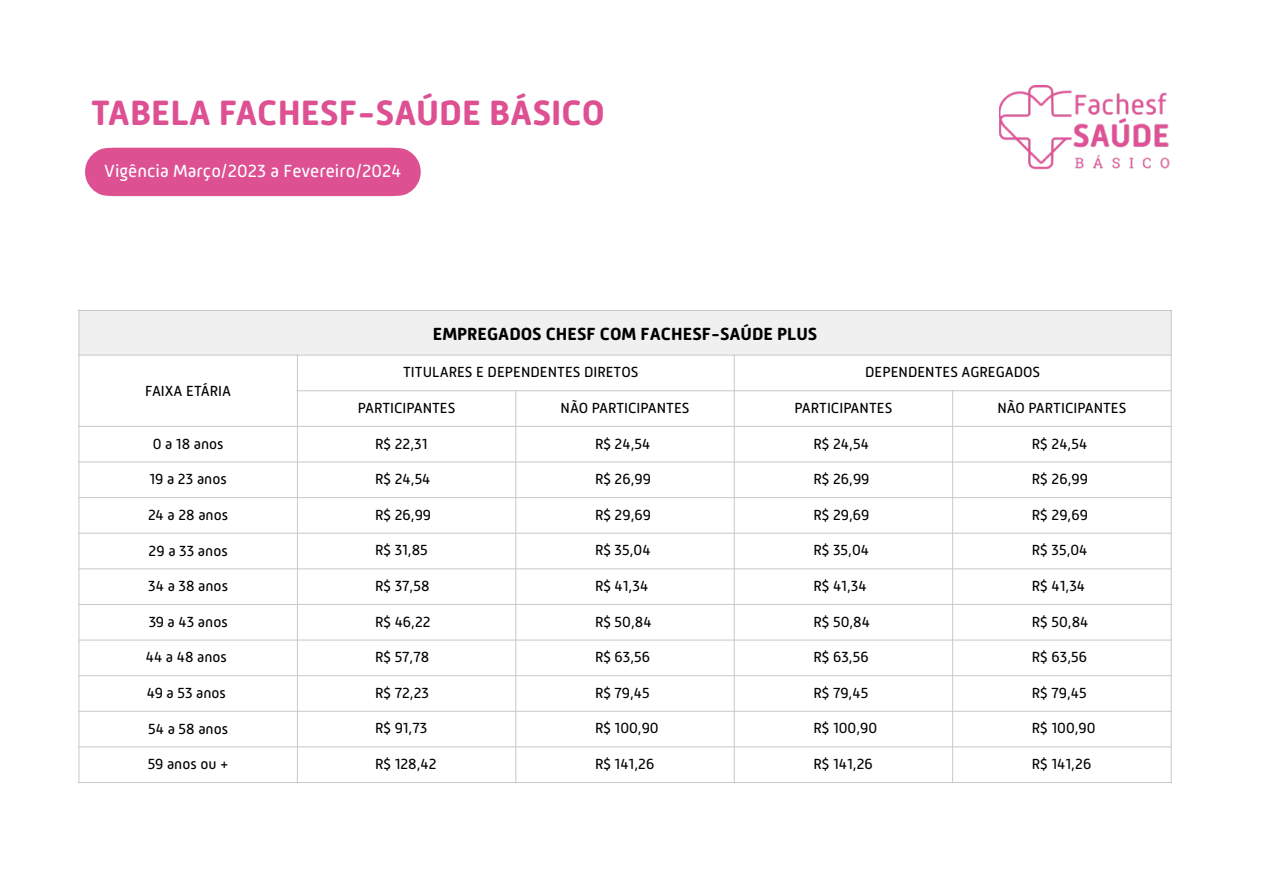
<style>
.page{position:relative;width:1263px;height:893px;background:#fff}
.page>*{position:absolute;margin:0;border:0;box-sizing:border-box;transform-origin:0 0}
.t1{font:700 36px "Mic 32 New Rounded";color:#dd5092}
.t2{font:700 18px "Mic 32 New Rounded";color:#000}
.t3{font:18px "Mic 32 New Rounded";color:#fff}
.t4{font:15px "Mic 32 New Rounded";color:#000}
</style>
<div class="page">
<img style="left:1000px;top:85px;width:170px;height:85px">
<div style="left:85px;top:148px;width:336px;height:48px;background:#dd5092"></div>
<div style="left:79px;top:310px;width:1092px;height:45px;background:#f0f0f0"></div>
<hr style="left:297px;top:354px;width:1px;height:72px;background:#c8c8c8">
<hr style="left:297px;top:426px;width:1px;height:357px;background:#c8c8c8">
<hr style="left:515px;top:390px;width:1px;height:36px;background:#c8c8c8">
<hr style="left:515px;top:426px;width:1px;height:357px;background:#c8c8c8">
<hr style="left:734px;top:354px;width:1px;height:72px;background:#c8c8c8">
<hr style="left:734px;top:426px;width:1px;height:357px;background:#c8c8c8">
<hr style="left:952px;top:390px;width:1px;height:36px;background:#c8c8c8">
<hr style="left:952px;top:426px;width:1px;height:357px;background:#c8c8c8">
<hr style="left:78px;top:355px;width:1094px;height:1px;background:#c8c8c8">
<hr style="left:297px;top:390px;width:875px;height:1px;background:#c8c8c8">
<hr style="left:78px;top:426px;width:219px;height:1px;background:#c8c8c8">
<hr style="left:297px;top:426px;width:875px;height:1px;background:#c8c8c8">
<hr style="left:78px;top:461px;width:219px;height:1px;background:#c8c8c8">
<hr style="left:297px;top:461px;width:875px;height:1px;background:#c8c8c8">
<hr style="left:78px;top:497px;width:219px;height:1px;background:#c8c8c8">
<hr style="left:297px;top:497px;width:875px;height:1px;background:#c8c8c8">
<hr style="left:78px;top:533px;width:219px;height:1px;background:#c8c8c8">
<hr style="left:297px;top:533px;width:875px;height:1px;background:#c8c8c8">
<hr style="left:78px;top:568px;width:219px;height:1px;background:#c8c8c8">
<hr style="left:78px;top:604px;width:219px;height:1px;background:#c8c8c8">
<hr style="left:297px;top:568px;width:875px;height:1px;background:#c8c8c8">
<hr style="left:297px;top:604px;width:875px;height:1px;background:#c8c8c8">
<hr style="left:78px;top:639px;width:219px;height:1px;background:#c8c8c8">
<hr style="left:297px;top:639px;width:875px;height:1px;background:#c8c8c8">
<hr style="left:78px;top:675px;width:219px;height:1px;background:#c8c8c8">
<hr style="left:297px;top:675px;width:875px;height:1px;background:#c8c8c8">
<hr style="left:78px;top:711px;width:219px;height:1px;background:#c8c8c8">
<hr style="left:297px;top:711px;width:875px;height:1px;background:#c8c8c8">
<hr style="left:78px;top:746px;width:219px;height:1px;background:#c8c8c8">
<hr style="left:297px;top:746px;width:875px;height:1px;background:#c8c8c8">
<hr style="left:79px;top:310px;width:1px;height:473px;background:#c8c8c8">
<hr style="left:1171px;top:310px;width:1px;height:116px;background:#c8c8c8">
<hr style="left:1171px;top:426px;width:1px;height:357px;background:#c8c8c8">
<hr style="left:78px;top:310px;width:1094px;height:1px;background:#c8c8c8">
<hr style="left:78px;top:782px;width:219px;height:1px;background:#c8c8c8">
<hr style="left:297px;top:782px;width:875px;height:1px;background:#c8c8c8">
<h1 class="t1" style="left:91px;top:92px;width:516px">TABELA FACHESF-SAÚDE BÁSICO</h1>
<p class="t3" style="left:104px;top:161px;width:299px">Vigência Março/2023 a Fevereiro/2024</p>
<p class="t4" style="left:145px;top:382px;width:87px">FAIXA ETÁRIA</p>
<p class="t4" style="left:153px;top:435px;width:72px">0 a 18 anos</p>
<p class="t4" style="left:150px;top:470px;width:79px">19 a 23 anos</p>
<p class="t4" style="left:148px;top:506px;width:81px">24 a 28 anos</p>
<p class="t4" style="left:149px;top:542px;width:81px">29 a 33 anos</p>
<p class="t4" style="left:148px;top:577px;width:81px">34 a 38 anos</p>
<p class="t4" style="left:149px;top:613px;width:81px">39 a 43 anos</p>
<p class="t4" style="left:146px;top:648px;width:83px">44 a 48 anos</p>
<p class="t4" style="left:147px;top:684px;width:81px">49 a 53 anos</p>
<p class="t4" style="left:148px;top:720px;width:81px">54 a 58 anos</p>
<p class="t4" style="left:148px;top:755px;width:82px">59 anos ou +</p>
<p class="t2" style="left:433px;top:323px;width:386px">EMPREGADOS CHESF COM FACHESF-SAÚDE PLUS</p>
<p class="t4" style="left:403px;top:364px;width:237px">TITULARES E DEPENDENTES DIRETOS</p>
<p class="t4" style="left:865px;top:364px;width:177px">DEPENDENTES AGREGADOS</p>
<p class="t4" style="left:358px;top:399px;width:99px">PARTICIPANTES</p>
<p class="t4" style="left:561px;top:399px;width:130px">NÃO PARTICIPANTES</p>
<p class="t4" style="left:795px;top:399px;width:99px">PARTICIPANTES</p>
<p class="t4" style="left:997px;top:399px;width:130px">NÃO PARTICIPANTES</p>
<p class="t4" style="left:375px;top:435px;width:54px">R$ 22,31</p>
<p class="t4" style="left:375px;top:470px;width:57px">R$ 24,54</p>
<p class="t4" style="left:375px;top:506px;width:57px">R$ 26,99</p>
<p class="t4" style="left:375px;top:541px;width:54px">R$ 31,85</p>
<p class="t4" style="left:375px;top:577px;width:56px">R$ 37,58</p>
<p class="t4" style="left:375px;top:613px;width:57px">R$ 46,22</p>
<p class="t4" style="left:375px;top:648px;width:56px">R$ 57,78</p>
<p class="t4" style="left:375px;top:684px;width:56px">R$ 72,23</p>
<p class="t4" style="left:375px;top:719px;width:54px">R$ 91,73</p>
<p class="t4" style="left:375px;top:755px;width:63px">R$ 128,42</p>
<p class="t4" style="left:595px;top:435px;width:57px">R$ 24,54</p>
<p class="t4" style="left:595px;top:470px;width:57px">R$ 26,99</p>
<p class="t4" style="left:595px;top:506px;width:57px">R$ 29,69</p>
<p class="t4" style="left:595px;top:541px;width:57px">R$ 35,04</p>
<p class="t4" style="left:595px;top:577px;width:55px">R$ 41,34</p>
<p class="t4" style="left:595px;top:613px;width:58px">R$ 50,84</p>
<p class="t4" style="left:595px;top:648px;width:57px">R$ 63,56</p>
<p class="t4" style="left:595px;top:684px;width:56px">R$ 79,45</p>
<p class="t4" style="left:595px;top:719px;width:65px">R$ 100,90</p>
<p class="t4" style="left:595px;top:755px;width:61px">R$ 141,26</p>
<p class="t4" style="left:814px;top:435px;width:57px">R$ 24,54</p>
<p class="t4" style="left:814px;top:470px;width:57px">R$ 26,99</p>
<p class="t4" style="left:814px;top:506px;width:57px">R$ 29,69</p>
<p class="t4" style="left:814px;top:541px;width:57px">R$ 35,04</p>
<p class="t4" style="left:814px;top:577px;width:55px">R$ 41,34</p>
<p class="t4" style="left:814px;top:613px;width:58px">R$ 50,84</p>
<p class="t4" style="left:814px;top:648px;width:57px">R$ 63,56</p>
<p class="t4" style="left:814px;top:684px;width:56px">R$ 79,45</p>
<p class="t4" style="left:814px;top:719px;width:65px">R$ 100,90</p>
<p class="t4" style="left:814px;top:755px;width:61px">R$ 141,26</p>
<p class="t4" style="left:1032px;top:435px;width:57px">R$ 24,54</p>
<p class="t4" style="left:1032px;top:470px;width:57px">R$ 26,99</p>
<p class="t4" style="left:1032px;top:506px;width:57px">R$ 29,69</p>
<p class="t4" style="left:1032px;top:541px;width:57px">R$ 35,04</p>
<p class="t4" style="left:1032px;top:577px;width:55px">R$ 41,34</p>
<p class="t4" style="left:1032px;top:613px;width:58px">R$ 50,84</p>
<p class="t4" style="left:1032px;top:648px;width:57px">R$ 63,56</p>
<p class="t4" style="left:1032px;top:684px;width:56px">R$ 79,45</p>
<p class="t4" style="left:1032px;top:719px;width:65px">R$ 100,90</p>
<p class="t4" style="left:1032px;top:755px;width:61px">R$ 141,26</p>
</div>
